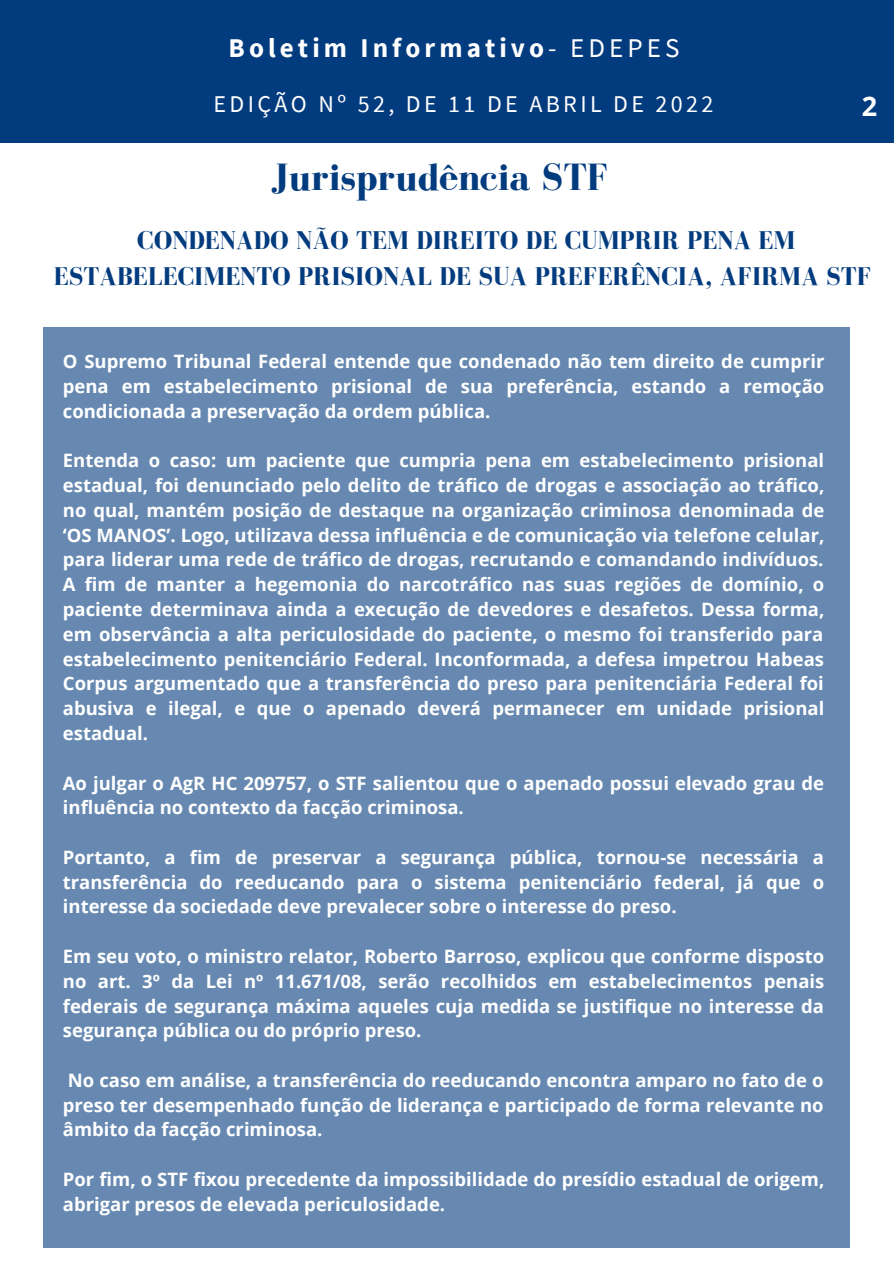
<style>
.page{position:relative;width:894px;height:1264px;background:#fff}
.page>*{position:absolute;margin:0;border:0;box-sizing:border-box;transform-origin:0 0}
.t1{font:700 39px "Bodoni FLF";color:#023b7e}
.t2{font:700 27px "Source Sans Pro";letter-spacing:.15em;color:#fff}
.t3{font:700 27px "Open Sans";color:#fff}
.t4{font:700 26.4px/36.2px "Bodoni FLF";color:#023b7e;text-align:center}
.t5{font:700 24px "Source Sans Pro";letter-spacing:.14em;color:#fff}
.t6{font:24px "Source Sans Pro";letter-spacing:.14em;color:#fff}
.t7{font:700 18.45px/24.8px "Open Sans";color:#fff;text-align:justify}
.s1{font-weight:400}
</style>
<div class="page">
<div style="left:0;top:0;width:893px;height:143px;background:#023b7e"></div>
<div style="left:43px;top:327px;width:806px;height:920px;background:#6789b1"></div>
<p class="t5" style="left:183px;top:30px;width:543px">EDIÇÃO 01, DE 01 DE SETEMBRO DE 2020</p>
<p class="t6" style="left:213px;top:88px;width:501px">EDIÇÃO Nº 52, DE 11 DE ABRIL DE 2022</p>
<p class="t2" style="left:228px;top:31px;width:452px">Boletim Informativo<span class="s1">- EDEPES</span></p>
<p class="t3" style="left:861px;top:87px;width:17px">2</p>
<p class="t1" style="left:271px;top:155px;width:338px">Jurisprudência STF</p>
<p class="t4" style="left:54px;top:222px;width:819px">CONDENADO NÃO TEM DIREITO DE CUMPRIR PENA EM<br>ESTABELECIMENTO PRISIONAL DE SUA PREFERÊNCIA, AFIRMA STF</p>
<p class="t7" style="left:63px;top:348px;width:762px">O Supremo Tribunal Federal entende que condenado não tem direito de cumprir pena em estabelecimento prisional de sua preferência, estando a remoção condicionada a preservação da ordem pública.</p>
<p class="t7" style="left:63px;top:448px;width:762px">Entenda o caso: um paciente que cumpria pena em estabelecimento prisional estadual, foi denunciado pelo delito de tráfico de drogas e associação ao tráfico, no qual, mantém posição de destaque na organização criminosa denominada de ‘OS MANOS’. Logo, utilizava dessa influência e de comunicação via telefone celular, para liderar uma rede de tráfico de drogas, recrutando e comandando indivíduos.<br>A fim de manter a hegemonia do narcotráfico nas suas regiões de domínio, o paciente determinava ainda a execução de devedores e desafetos. Dessa forma, em observância a alta periculosidade do paciente, o mesmo foi transferido para estabelecimento penitenciário Federal. Inconformada, a defesa impetrou Habeas Corpus argumentado que a transferência do preso para penitenciária Federal foi abusiva e ilegal, e que o apenado deverá permanecer em unidade prisional estadual.</p>
<p class="t7" style="left:63px;top:770px;width:762px">Ao julgar o AgR HC 209757, o STF salientou que o apenado possui elevado grau de influência no contexto da facção criminosa.</p>
<p class="t7" style="left:63px;top:844px;width:762px">Portanto, a fim de preservar a segurança pública, tornou-se necessária a transferência do reeducando para o sistema penitenciário federal, já que o interesse da sociedade deve prevalecer sobre o interesse do preso.</p>
<p class="t7" style="left:63px;top:943px;width:762px">Em seu voto, o ministro relator, Roberto Barroso, explicou que conforme disposto no art. 3º da Lei nº 11.671/08, serão recolhidos em estabelecimentos penais federais de segurança máxima aqueles cuja medida se justifique no interesse da segurança pública ou do próprio preso.</p>
<p class="t7" style="left:63px;top:1067px;width:762px">No caso em análise, a transferência do reeducando encontra amparo no fato de o preso ter desempenhado função de liderança e participado de forma relevante no âmbito da facção criminosa.</p>
<p class="t7" style="left:63px;top:1166px;width:762px">Por fim, o STF fixou precedente da impossibilidade do presídio estadual de origem, abrigar presos de elevada periculosidade.</p>
</div>
